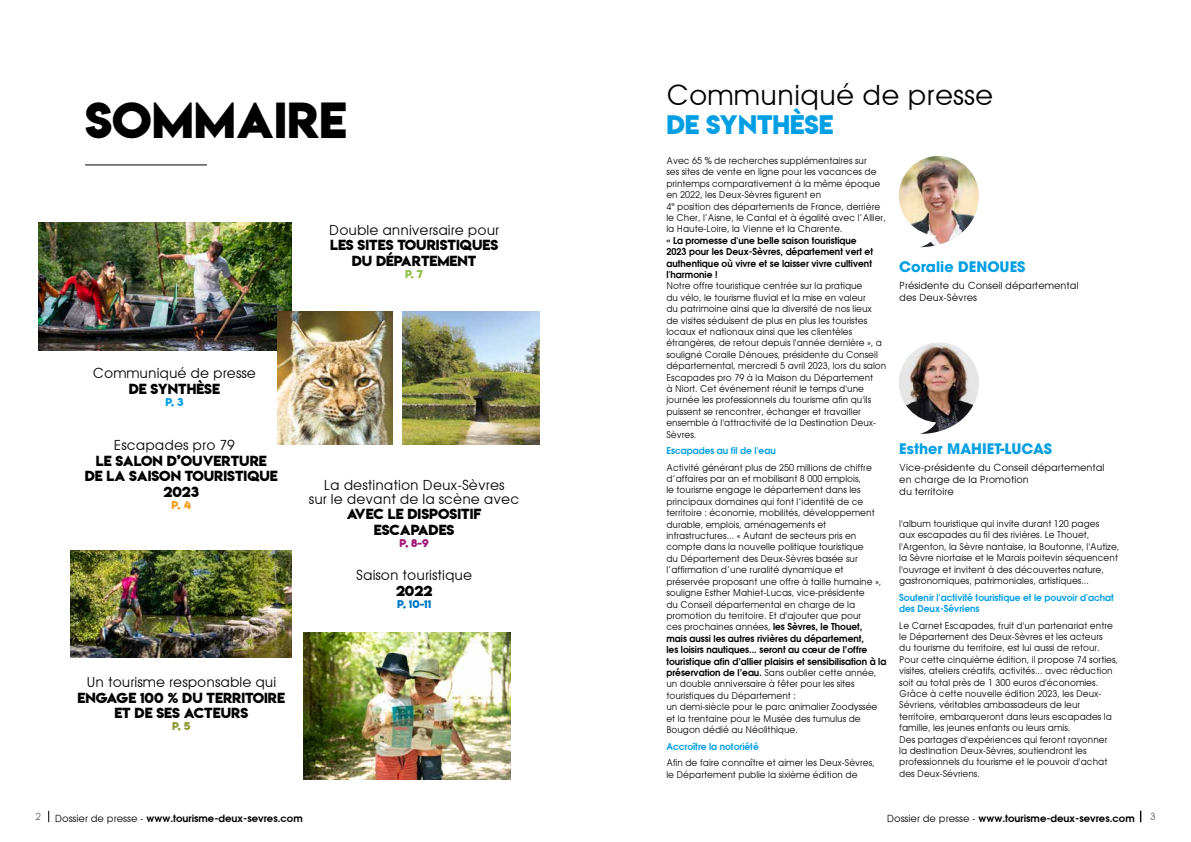
<style>
.page{position:relative;width:1191px;height:842px;background:#fff}
.page>*{position:absolute;margin:0;border:0;box-sizing:border-box;transform-origin:0 0}
.t1{font:45px "Lemon Milkbold";color:#000}
.t2{font:28px "Avant Garde";color:#000}
.t3{font:23.8px "Lemon Milkbold";color:#009fe3}
.t4{font:700 14.4px "ITC Avant Garde Pro";color:#009fe3}
.t5{font:14px/14px "Avant Garde";color:#000;text-align:center}
.t6{font:13px/15.6px "Lemon Milkbold";color:#000;text-align:center}
.t7{font:600 10px "Avant Garde";color:#000}
.t8{font:10px "Lemon Milkbold";color:#0078c2}
.t9{font:10px "Lemon Milkbold";color:#a21777}
.t10{font:10px "Lemon Milkbold";color:#009fe3}
.t11{font:10px "Lemon Milkbold";color:#f59d19}
.t12{font:10px "Lemon Milkbold";color:#8f9834}
.t13{font:10px "Lemon Milkbold";color:#8fc043}
.t14{font:10px "Avant Garde";color:#575756}
.t15{font:9.9px/11.7px "Avant Garde";color:#000}
.t16{font:9.5px/11.4px "Avant Garde";color:#000;scale:.95 1}
.t17{font:600 9.5px/11.4px "Avant Garde";color:#000;scale:.95 1}
.t18{font:600 9.5px/11.4px "Avant Garde";color:#009fe3;scale:.95 1}
.s1{font-weight:600}
.s2{font-weight:400}
</style>
<div class="page">
<img style="left:899px;top:156px;width:79px;height:91px">
<img style="left:899px;top:343px;width:79px;height:91px">
<img style="left:38px;top:223px;width:254px;height:127px">
<img style="left:278px;top:312px;width:114px;height:133px">
<img style="left:71px;top:550px;width:221px;height:107px">
<img style="left:304px;top:632px;width:206px;height:148px">
<img style="left:403px;top:312px;width:136px;height:133px">
<hr style="left:85px;top:164px;width:122px;height:1px;background:#000">
<h1 class="t1" style="left:85px;top:88px;width:263px">SOMMAIRE</h1>
<h3 class="t5" style="left:329px;top:222px;width:172px">Double anniversaire pour</h3>
<h3 class="t6" style="left:330px;top:237px;width:170px">LES SITES TOURISTIQUES<br>DU DÉPARTEMENT</h3>
<p class="t13" style="left:405px;top:267px;width:20px">p. 7</p>
<h3 class="t5" style="left:93px;top:366px;width:165px">Communiqué de presse</h3>
<h3 class="t6" style="left:129px;top:381px;width:93px">DE SYNTHÈSE</h3>
<p class="t10" style="left:165px;top:394px;width:20px">p. 3</p>
<h3 class="t5" style="left:114px;top:438px;width:122px">Escapades pro 79</h3>
<h3 class="t6" style="left:85px;top:453px;width:195px">LE SALON D’OUVERTURE<br>DE LA SAISON TOURISTIQUE<br>2023</h3>
<p class="t11" style="left:172px;top:498px;width:21px">p. 4</p>
<h3 class="t5" style="left:309px;top:478px;width:212px">La destination Deux-Sèvres<br>sur le devant de la scène avec</h3>
<h3 class="t6" style="left:347px;top:506px;width:136px">AVEC LE DISPOSITIF<br>ESCAPADES</h3>
<p class="t9" style="left:399px;top:536px;width:31px">p. 8-9</p>
<h3 class="t5" style="left:356px;top:567px;width:117px">Saison touristique</h3>
<h3 class="t6" style="left:396px;top:583px;width:38px">2022</h3>
<p class="t8" style="left:397px;top:597px;width:35px">p. 10-11</p>
<h3 class="t5" style="left:86px;top:675px;width:191px">Un tourisme responsable qui</h3>
<h3 class="t6" style="left:77px;top:690px;width:209px">ENGAGE 100 % DU TERRITOIRE<br>ET DE SES ACTEURS</h3>
<p class="t12" style="left:172px;top:719px;width:20px">p. 5</p>
<h2 class="t2" style="left:666px;top:78px;width:328px">Communiqué de presse</h2>
<h3 class="t3" style="left:666px;top:107px;width:168px">DE SYNTHÈSE</h3>
<p class="t16" style="left:666px;top:155px;width:232px">Avec 65 % de recherches supplémentaires sur<br>ses sites de vente en ligne pour les vacances de printemps comparativement à la même époque en 2022, les Deux-Sèvres figurent en<br>4<sup>e</sup> position des départements de France, derrière le Cher, l’Aisne, le Cantal et à égalité avec l’Allier, la Haute-Loire, la Vienne et la Charente.</p>
<p class="t17" style="left:666px;top:234px;width:219px">« La promesse d'une belle saison touristique 2023 pour les Deux-Sèvres, département vert et authentique où vivre et se laisser vivre cultivent l'harmonie !</p>
<p class="t16" style="left:666px;top:280px;width:233px">Notre offre touristique centrée sur la pratique<br>du vélo, le tourisme fluvial et la mise en valeur<br>du patrimoine ainsi que la diversité de nos lieux de visites séduisent de plus en plus les touristes locaux et nationaux ainsi que les clientèles étrangères, de retour depuis l'année dernière », a souligné Coralie Dénoues, présidente du Conseil départemental, mercredi 5 avril 2023, lors du salon Escapades pro 79 à la Maison du Département<br>à Niort. Cet événement réunit le temps d'une journée les professionnels du tourisme afin qu'ils puissent se rencontrer, échanger et travailler ensemble à l'attractivité de la Destination Deux-Sèvres.</p>
<p class="t18" style="left:666px;top:445px;width:117px">Escapades au fil de l'eau</p>
<p class="t16" style="left:666px;top:462px;width:233px">Activité générant plus de 250 millions de chiffre d’affaires par an et mobilisant 8 000 emplois,<br>le tourisme engage le département dans les principaux domaines qui font l’identité de ce territoire : économie, mobilités, développement durable, emplois, aménagements et infrastructures... « Autant de secteurs pris en compte dans la nouvelle politique touristique<br>du Département des Deux-Sèvres basée sur l’affirmation d’une ruralité dynamique et préservée proposant une offre à taille humaine », souligne Esther Mahiet-Lucas, vice-présidente<br>du Conseil départemental en charge de la promotion du territoire. Et d'ajouter que pour<br>ces prochaines années, <span class="s1">les Sèvres, le Thouet,<br>mais aussi les autres rivières du département,<br>les loisirs nautiques... seront au cœur de l’offre touristique afin d’allier plaisirs et sensibilisation à la préservation de l’eau.</span> Sans oublier cette année, un double anniversaire à fêter pour les sites touristiques du Département :<br>un demi-siècle pour le parc animalier Zoodyssée et la trentaine pour le Musée des tumulus de Bougon dédié au Néolithique.</p>
<p class="t18" style="left:666px;top:740px;width:99px">Accroître la notoriété</p>
<p class="t16" style="left:666px;top:757px;width:221px">Afin de faire connaître et aimer les Deux-Sèvres, le Département publie la sixième édition de</p>
<h3 class="t4" style="left:899px;top:257px;width:128px">Coralie DENOUES</h3>
<p class="t15" style="left:899px;top:280px;width:181px">Présidente du Conseil départemental des Deux-Sèvres</p>
<h3 class="t4" style="left:899px;top:439px;width:154px">Esther MAHIET-LUCAS</h3>
<p class="t15" style="left:899px;top:462px;width:207px">Vice-présidente du Conseil départemental en charge de la Promotion<br>du territoire</p>
<p class="t16" style="left:899px;top:518px;width:233px">l'album touristique qui invite durant 120 pages<br>aux escapades au fil des rivières. Le Thouet, l'Argenton, la Sèvre nantaise, la Boutonne, l'Autize, la Sèvre niortaise et le Marais poitevin séquencent l'ouvrage et invitent à des découvertes nature, gastronomiques, patrimoniales, artistiques...</p>
<p class="t18" style="left:899px;top:591px;width:227px">Soutenir l'activité touristique et le pouvoir d'achat des Deux-Sévriens</p>
<p class="t16" style="left:899px;top:619px;width:232px">Le Carnet Escapades, fruit d'un partenariat entre le Département des Deux-Sèvres et les acteurs<br>du tourisme du territoire, est lui aussi de retour.<br>Pour cette cinquième édition, il propose 74 sorties, visites, ateliers créatifs, activités... avec réduction soit au total près de 1 300 euros d'économies.<br>Grâce à cette nouvelle édition 2023, les Deux-Sévriens, véritables ambassadeurs de leur territoire, embarqueront dans leurs escapades la famille, les jeunes enfants ou leurs amis.<br>Des partages d'expériences qui feront rayonner<br>la destination Deux-Sèvres, soutiendront les professionnels du tourisme et le pouvoir d'achat des Deux-Sévriens.</p>
<p class="t14" style="left:35px;top:811px;width:7px">2</p>
<p class="t7" style="left:55px;top:812px;width:249px"><span class="s2">Dossier de presse -</span> www.tourisme-deux-sevres.com</p>
<p class="t7" style="left:886px;top:812px;width:249px"><span class="s2">Dossier de presse -</span> www.tourisme-deux-sevres.com</p>
<p class="t14" style="left:1150px;top:811px;width:7px">3</p>
</div>
